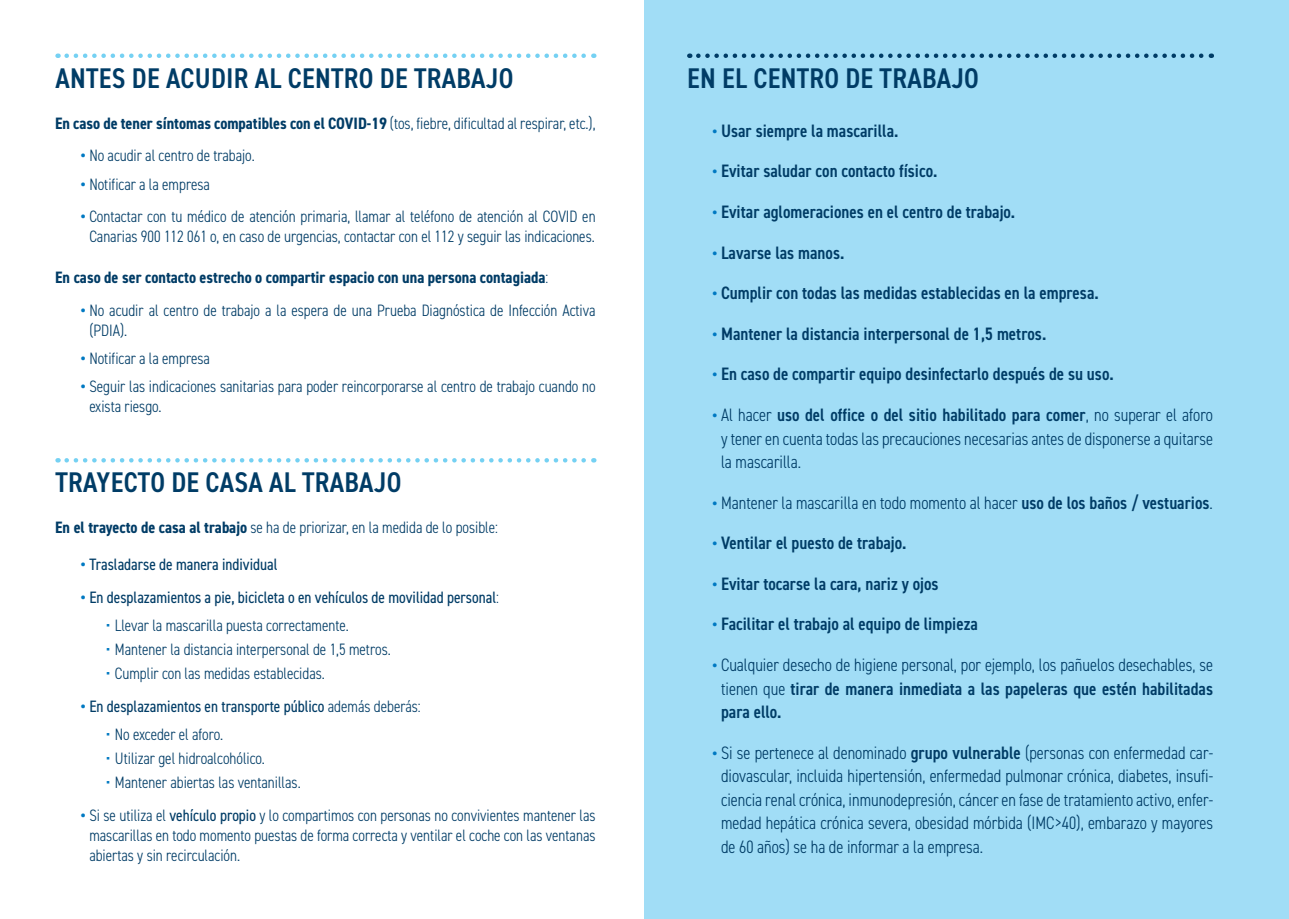
<style>
.page{position:relative;width:1289px;height:919px;background:#fff}
.page>*{position:absolute;margin:0;border:0;box-sizing:border-box;transform-origin:0 0}
.t1{font:600 condensed 28.5px "DIN2014";letter-spacing:.01em;color:#003c66}
.t2{font:300 condensed 18px/23.5px "DIN2014";color:#003c66;text-align:justify}
.t3{font:600 condensed 18px "DIN2014";color:#003c66}
.gral{font:300 condensed 16.5px/19.8px "DIN2014";color:#003c66}
.gral-2{font:700 condensed 16.5px "DIN2014";color:#003c66}
.t4{font:condensed 16.5px "DIN2014";color:#003c66}
.s1{font-weight:300}
.s2{font-weight:700;color:#0079c2}
.s3{font-weight:700}
.s4{font-weight:400}
.s5{font-weight:700;font-size:16.5px;color:#0079c2}
.s6{font-weight:600}
</style>
<div class="page">
<div style="left:644px;top:0;width:644px;height:918px;background:#a1ddf6"></div>
<svg style="left:67px;top:53px;width:527px;height:5px"></svg>
<svg style="left:67px;top:458px;width:527px;height:4px"></svg>
<svg style="left:698px;top:53px;width:513px;height:5px"></svg>
<p class="t1" style="left:55px;top:59px;width:459px">ANTES DE ACUDIR AL CENTRO DE TRABAJO</p>
<p class="gral-2" style="left:55px;top:112px;width:541px">En caso de tener síntomas compatibles con el COVID-19 <span class="s1">(tos, fiebre, dificultad al respirar, etc.),</span></p>
<p class="gral" style="left:81px;top:146px;width:175px"><span class="s2">•</span> No acudir al centro de trabajo.</p>
<p class="gral" style="left:81px;top:174px;width:131px"><span class="s2">•</span> Notificar a la empresa</p>
<p class="gral" style="left:81px;top:207px;width:516px;text-align:center"><span class="s2">•</span> Contactar con tu médico de atención primaria, llamar al teléfono de atención al COVID en<br>Canarias 900 112 061 o, en caso de urgencias, contactar con el 112 y seguir las indicaciones.</p>
<p class="gral-2" style="left:55px;top:266px;width:494px">En caso de ser contacto estrecho o compartir espacio con una persona contagiada<span class="s1">:</span></p>
<p class="gral" style="left:89px;top:300px;width:508px;text-indent:-9px"><span class="s2">•</span> No acudir al centro de trabajo a la espera de una Prueba Diagnóstica de Infección Activa (PDIA).</p>
<p class="gral" style="left:81px;top:348px;width:131px"><span class="s2">•</span> Notificar a la empresa</p>
<p class="gral" style="left:89px;top:377px;width:508px;text-indent:-9px"><span class="s2">•</span> Seguir las indicaciones sanitarias para poder reincorporarse al centro de trabajo cuando no exista riesgo.</p>
<p class="t1" style="left:55px;top:463px;width:347px">TRAYECTO DE CASA AL TRABAJO</p>
<p class="gral" style="left:55px;top:518px;width:444px"><span class="s3">En el trayecto de casa al trabajo</span> se ha de priorizar, en la medida de lo posible:</p>
<p class="t4" style="left:81px;top:553px;width:198px"><span class="s2">•</span> Trasladarse de manera individual</p>
<p class="t4" style="left:81px;top:586px;width:419px"><span class="s2">•</span> En desplazamientos a pie, bicicleta o en vehículos de movilidad personal<span class="s1">:</span></p>
<p class="gral" style="left:106px;top:615px;width:244px"><span class="s2">·</span> Llevar la mascarilla puesta correctamente.</p>
<p class="gral" style="left:106px;top:639px;width:286px"><span class="s2">·</span> Mantener la distancia interpersonal de 1,5 metros.</p>
<p class="gral" style="left:106px;top:663px;width:220px"><span class="s2">·</span> Cumplir con las medidas establecidas.</p>
<p class="t4" style="left:81px;top:695px;width:341px"><span class="s2">•</span> En desplazamientos en transporte público <span class="s1">además deberás:</span></p>
<p class="gral" style="left:106px;top:724px;width:118px"><span class="s2">·</span> No exceder el aforo.</p>
<p class="gral" style="left:106px;top:748px;width:160px"><span class="s2">·</span> Utilizar gel hidroalcohólico.</p>
<p class="gral" style="left:106px;top:772px;width:196px"><span class="s2">·</span> Mantener abiertas las ventanillas.</p>
<p class="gral" style="left:89px;top:805px;width:507px;text-align:justify;text-indent:-9px"><span class="s2">•</span> Si se utiliza el <span class="s4">vehículo propio</span> y lo compartimos con personas no convivientes mantener las mascarillas en todo momento puestas de forma correcta y ventilar el coche con las ventanas abiertas y sin recirculación.</p>
<p class="t1" style="left:687px;top:59px;width:293px">EN EL CENTRO DE TRABAJO</p>
<p class="t3" style="left:712px;top:119px;width:187px"><span class="s5">•</span> Usar siempre la mascarilla.</p>
<p class="t3" style="left:712px;top:159px;width:226px"><span class="s5">•</span> Evitar saludar con contacto físico.</p>
<p class="t3" style="left:712px;top:200px;width:304px"><span class="s5">•</span> Evitar aglomeraciones en el centro de trabajo.</p>
<p class="t3" style="left:712px;top:240px;width:133px"><span class="s5">•</span> Lavarse las manos.</p>
<p class="t3" style="left:712px;top:281px;width:388px"><span class="s5">•</span> Cumplir con todas las medidas establecidas en la empresa.</p>
<p class="t3" style="left:712px;top:321px;width:335px"><span class="s5">•</span> Mantener la distancia interpersonal de 1,5 metros.</p>
<p class="t3" style="left:712px;top:362px;width:402px"><span class="s5">•</span> En caso de compartir equipo desinfectarlo después de su uso.</p>
<p class="t2" style="left:721px;top:403px;width:493px;text-indent:-9px"><span class="s5">•</span> Al hacer <span class="s6">uso del office o del sitio habilitado para comer</span>, no superar el aforo y tener en cuenta todas las precauciones necesarias antes de disponerse a quitarse la mascarilla.</p>
<p class="t2" style="left:712px;top:490px;width:502px"><span class="s5">•</span> Mantener la mascarilla en todo momento al hacer <span class="s6">uso de los baños / vestuarios</span>.</p>
<p class="t3" style="left:712px;top:531px;width:195px"><span class="s5">•</span> Ventilar el puesto de trabajo.</p>
<p class="t3" style="left:712px;top:571px;width:228px"><span class="s5">•</span> Evitar tocarse la cara, nariz y ojos</p>
<p class="t3" style="left:712px;top:612px;width:267px"><span class="s5">•</span> Facilitar el trabajo al equipo de limpieza</p>
<p class="t2" style="left:721px;top:653px;width:493px;text-indent:-9px"><span class="s5">•</span> Cualquier desecho de higiene personal, por ejemplo, los pañuelos desechables, se tienen que <span class="s6">tirar de manera inmediata a las papeleras que estén habilitadas para ello.</span></p>
<p class="t2" style="left:721px;top:740px;width:493px;text-indent:-9px"><span class="s5">•</span> Si se pertenece al denominado <span class="s6">grupo vulnerable</span> (personas con enfermedad car&shy;diovascular, incluida hipertensión, enfermedad pulmonar crónica, diabetes, insufi&shy;ciencia renal crónica, inmunodepresión, cáncer en fase de tratamiento activo, enfer&shy;medad hepática crónica severa, obesidad mórbida (IMC&gt;40), embarazo y mayores de 60 años) se ha de informar a la empresa.</p>
</div>
